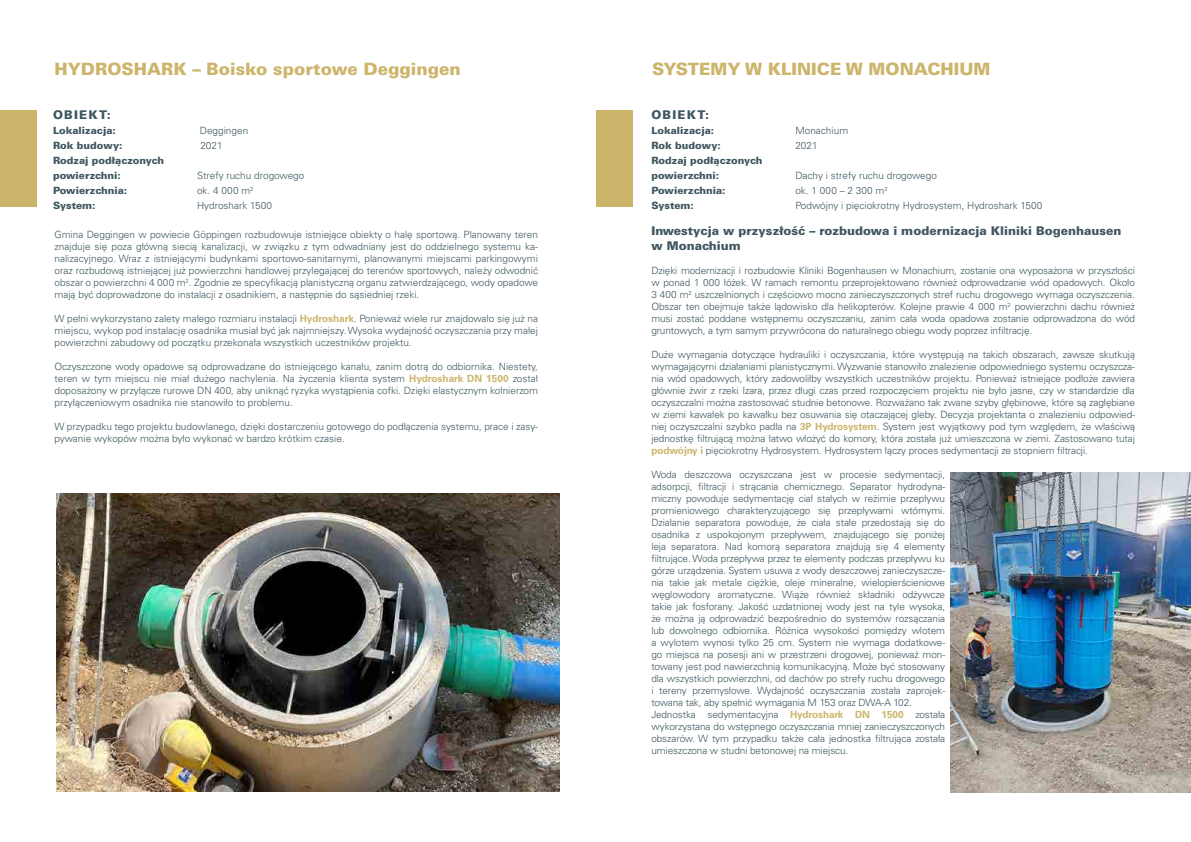
<style>
.page{position:relative;width:1191px;height:842px;background:#fff}
.page>*{position:absolute;margin:0;border:0;box-sizing:border-box;transform-origin:0 0}
.t1{font:900 17px "Univers LT Pro 75";color:#ccb56b}
.t2{font:900 12px/14.4px "Univers LT Pro 75";color:#3f5760}
.t3{font:300 10px/12px "Univers LT Pro 45";letter-spacing:-.01em;color:#3f5760;text-align:justify}
.t4{font:900 10px/15px "Univers LT Pro 75";color:#3f5760}
.s1{font-family:"Univers LT Pro 65";font-weight:700;color:#ccb56b}
</style>
<div class="page">
<img style="left:56px;top:493px;width:503px;height:299px">
<div style="left:0;top:111px;width:36px;height:96px;background:#ccb56b"></div>
<div style="left:596px;top:111px;width:36px;height:96px;background:#ccb56b"></div>
<img style="left:950px;top:472px;width:241px;height:321px">
<h1 class="t1" style="left:54px;top:57px;width:408px">HYDROSHARK – Boisko sportowe Deggingen</h1>
<p class="t2" style="left:53px;top:107px;width:59px">OBIEKT:</p>
<p class="t4" style="left:53px;top:123px;width:64px">Lokalizacja:</p>
<p class="t3" style="left:200px;top:124px;width:50px">Deggingen</p>
<p class="t4" style="left:53px;top:138px;width:71px">Rok budowy:</p>
<p class="t3" style="left:200px;top:139px;width:24px">2021</p>
<p class="t4" style="left:53px;top:153px;width:112px">Rodzaj podłączonych powierzchni:</p>
<p class="t3" style="left:197px;top:169px;width:109px">Strefy ruchu drogowego</p>
<p class="t4" style="left:53px;top:183px;width:76px">Powierzchnia:</p>
<p class="t3" style="left:197px;top:184px;width:58px">ok. 4 000 m<sup>2</sup></p>
<p class="t4" style="left:53px;top:198px;width:44px">System:</p>
<p class="t3" style="left:197px;top:199px;width:77px">Hydroshark 1500</p>
<p class="t3" style="left:54px;top:228px;width:485px">Gmina Deggingen w powiecie Göppingen rozbudowuje istniejące obiekty o halę sportową. Planowany teren znajduje się poza główną siecią kanalizacji, w związku z tym odwadniany jest do oddzielnego systemu ka&shy;nalizacyjnego. Wraz z istniejącymi budynkami sportowo-sanitarnymi, planowanymi miejscami parkingowymi oraz rozbudową istniejącej już powierzchni handlowej przylegającej do terenów sportowych, należy odwodnić obszar o powierzchni 4 000 m<sup>2</sup>. Zgodnie ze specyfikacją planistyczną organu zatwierdzającego, wody opadowe mają być doprowadzone do instalacji z osadnikiem, a następnie do sąsiedniej rzeki.</p>
<p class="t3" style="left:54px;top:312px;width:485px">W pełni wykorzystano zalety małego rozmiaru instalacji <span class="s1">Hydroshark</span>. Ponieważ wiele rur znajdowało się już na miejscu, wykop pod instalację osadnika musiał być jak najmniejszy. Wysoka wydajność oczyszczania przy małej powierzchni zabudowy od początku przekonała wszystkich uczestników projektu.</p>
<p class="t3" style="left:54px;top:360px;width:485px">Oczyszczone wody opadowe są odprowadzane do istniejącego kanału, zanim dotrą do odbiornika. Niestety, teren w tym miejscu nie miał dużego nachylenia. Na życzenia klienta system <span class="s1">Hydroshark DN 1500</span> został doposażony w przyłącze rurowe DN 400, aby uniknąć ryzyka wystąpienia cofki. Dzięki elastycznym kołnierzom przyłączeniowym osadnika nie stanowiło to problemu.</p>
<p class="t3" style="left:54px;top:420px;width:485px">W przypadku tego projektu budowlanego, dzięki dostarczeniu gotowego do podłączenia systemu, prace i zasy&shy;pywanie wykopów można było wykonać w bardzo krótkim czasie.</p>
<h1 class="t1" style="left:652px;top:57px;width:340px">SYSTEMY W KLINICE W MONACHIUM</h1>
<p class="t2" style="left:651px;top:107px;width:59px">OBIEKT:</p>
<p class="t4" style="left:651px;top:123px;width:64px">Lokalizacja:</p>
<p class="t3" style="left:795px;top:124px;width:54px">Monachium</p>
<p class="t4" style="left:651px;top:138px;width:71px">Rok budowy:</p>
<p class="t3" style="left:795px;top:139px;width:24px">2021</p>
<p class="t4" style="left:651px;top:153px;width:112px">Rodzaj podłączonych powierzchni:</p>
<p class="t3" style="left:795px;top:169px;width:143px">Dachy i strefy ruchu drogowego</p>
<p class="t4" style="left:651px;top:183px;width:76px">Powierzchnia:</p>
<p class="t3" style="left:795px;top:184px;width:94px">ok. 1 000 – 2 300 m<sup>2</sup></p>
<p class="t4" style="left:651px;top:198px;width:44px">System:</p>
<p class="t3" style="left:795px;top:199px;width:248px">Podwójny i pięciokrotny Hydrosystem, Hydroshark 1500</p>
<p class="t2" style="left:651px;top:223px;width:471px">Inwestycja w przyszłość – rozbudowa i modernizacja Kliniki Bogenhausen w Monachium</p>
<p class="t3" style="left:651px;top:264px;width:485px">Dzięki modernizacji i rozbudowie Kliniki Bogenhausen w Monachium, zostanie ona wyposażona w przyszłości w ponad 1 000 łóżek. W ramach remontu przeprojektowano również odprowadzanie wód opadowych. Około 3 400 m<sup>2</sup> uszczelnionych i częściowo mocno zanieczyszczonych stref ruchu drogowego wymaga oczyszczenia.<br>Obszar ten obejmuje także lądowisko dla helikopterów. Kolejne prawie 4 000 m<sup>2</sup> powierzchni dachu również musi zostać poddane wstępnemu oczyszczaniu, zanim cała woda opadowa zostanie odprowadzona do wód gruntowych, a tym samym przywrócona do naturalnego obiegu wody poprzez infiltrację.</p>
<p class="t3" style="left:651px;top:348px;width:485px">Duże wymagania dotyczące hydrauliki i oczyszczania, które występują na takich obszarach, zawsze skutkują wymagającymi działaniami planistycznymi. Wyzwanie stanowiło znalezienie odpowiedniego systemu oczyszcza&shy;nia wód opadowych, który zadowoliłby wszystkich uczestników projektu. Ponieważ istniejące podłoże zawiera głównie żwir z rzeki Izara, przez długi czas przed rozpoczęciem projektu nie było jasne, czy w standardzie dla oczyszczalni można zastosować studnie betonowe. Rozważano tak zwane szyby głębinowe, które są zagłębiane w ziemi kawałek po kawałku bez osuwania się otaczającej gleby. Decyzja projektanta o znalezieniu odpowied&shy;niej oczyszczalni szybko padła na <span class="s1">3P Hydrosystem</span>. System jest wyjątkowy pod tym względem, że właściwą jednostkę filtrującą można łatwo włożyć do komory, która została już umieszczona w ziemi. Zastosowano tutaj <span class="s1">podwójny i</span> pięciokrotny Hydrosystem. Hydrosystem łączy proces sedymentacji ze stopniem filtracji.</p>
<p class="t3" style="left:651px;top:468px;width:295px;text-align:left">Woda deszczowa oczyszczana jest w procesie sedymentacji, adsorpcji, filtracji i strącania chemicznego. Separator hydrodyna&shy;miczny powoduje sedymentację ciał stałych w reżimie przepływu promieniowego charakteryzującego się przepływami wtórnymi.<br>Działanie separatora powoduje, że ciała stałe przedostają się do osadnika z uspokojonym przepływem, znajdującego się poniżej leja separatora. Nad komorą separatora znajdują się 4 elementy filtrujące. Woda przepływa przez te elementy podczas przepływu ku górze urządzenia. System usuwa z wody deszczowej zanieczyszcze&shy;nia takie jak metale ciężkie, oleje mineralne, wielopierścieniowe węglowodory aromatyczne. Wiąże również składniki odżywcze takie jak fosforany. Jakość uzdatnionej wody jest na tyle wysoka, że można ją odprowadzić bezpośrednio do systemów rozsączania lub dowolnego odbiornika. Różnica wysokości pomiędzy wlotem a wylotem wynosi tylko 25 cm. System nie wymaga dodatkowe&shy;go miejsca na posesji ani w przestrzeni drogowej, ponieważ mon&shy;towany jest pod nawierzchnią komunikacyjną. Może być stosowany dla wszystkich powierzchni, od dachów po strefy ruchu drogowego i tereny przemysłowe. Wydajność oczyszczania została zaprojek&shy;towana tak, aby spełnić wymagania M 153 oraz DWA-A 102.<br>Jednostka sedymentacyjna <span class="s1">Hydroshark DN 1500</span> została wykorzystana do wstępnego oczyszczania mniej zanieczyszczonych obszarów. W tym przypadku także cała jednostka filtrująca została umieszczona w studni betonowej na miejscu.</p>
</div>
